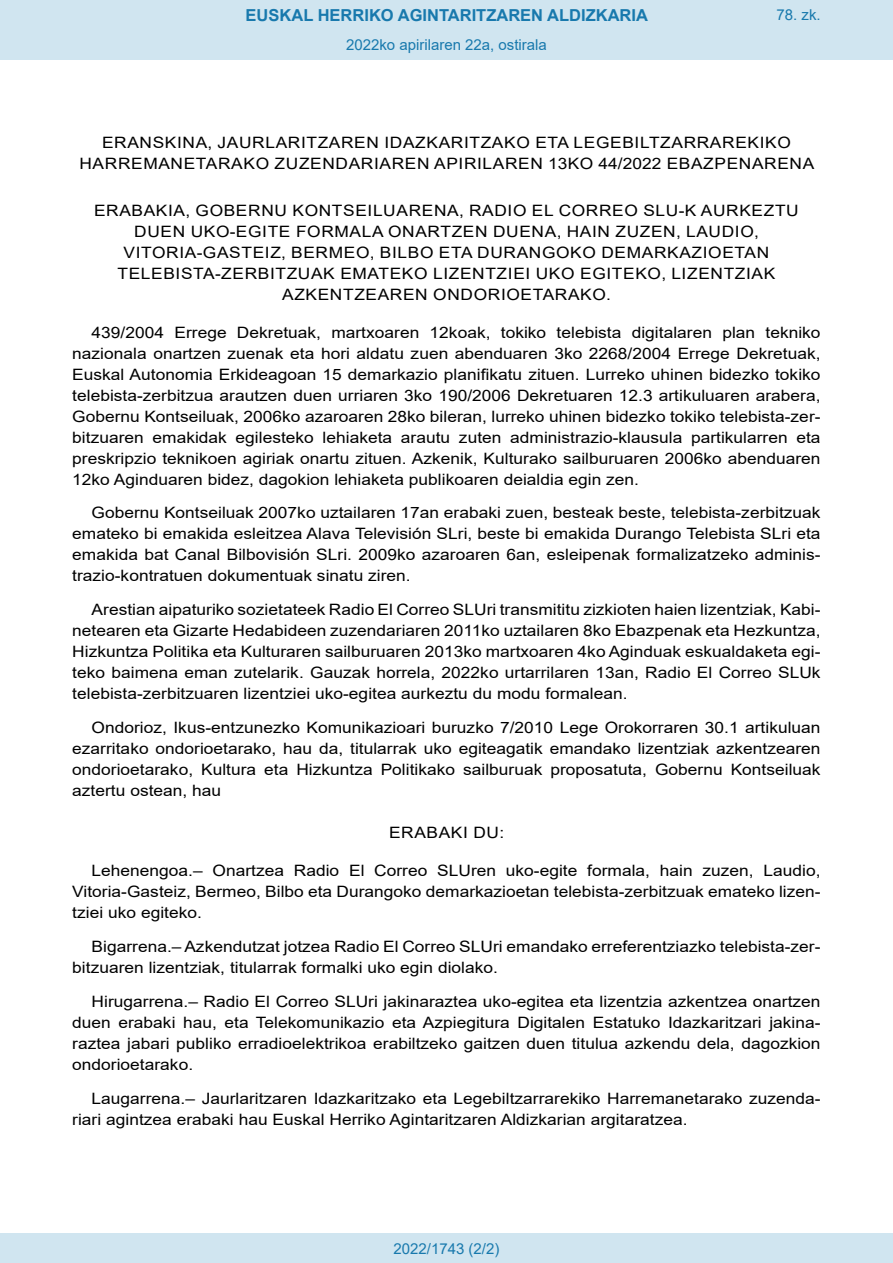
<style>
.page{position:relative;width:893px;height:1263px;background:#fff}
.page>*{position:absolute;margin:0;border:0;box-sizing:border-box;transform-origin:0 0}
.t1{font:700 16.5px "Arial";color:#1879ad}
.BOPVDetalle{font:15.6px/21px "Arial";color:#000;text-align:justify;scale:1.11 1}
.BOPVClave{font:15.6px/21px "Arial";letter-spacing:.035em;color:#000;text-align:center;scale:1.11 1}
.Paginacion_Centro{font:15px "Arial";color:#1879ad}
</style>
<div class="page">
<div style="left:0;top:0;width:893px;height:60px;background:#d0e5f0"></div>
<div style="left:0;top:1233px;width:893px;height:30px;background:#d0e5f0"></div>
<p class="t1" style="left:246px;top:3px;width:404px">EUSKAL HERRIKO AGINTARITZAREN ALDIZKARIA</p>
<p class="Paginacion_Centro" style="left:346px;top:35px;width:202px">2022ko apirilaren 22a, ostirala</p>
<p class="Paginacion_Centro" style="left:776px;top:5px;width:46px">78. zk.</p>
<p class="BOPVClave" style="left:80px;top:132px;width:663px">ERANSKINA, JAURLARITZAREN IDAZKARITZAKO ETA LEGEBILTZARRAREKIKO<br>HARREMANETARAKO ZUZENDARIAREN APIRILAREN 13KO 44/2022 EBAZPENARENA</p>
<p class="BOPVClave" style="left:94px;top:200px;width:636px">ERABAKIA, GOBERNU KONTSEILUARENA, RADIO EL CORREO SLU-K AURKEZTU DUEN UKO-EGITE FORMALA ONARTZEN DUENA, HAIN ZUZEN, LAUDIO, VITORIA-GASTEIZ, BERMEO, BILBO ETA DURANGOKO DEMARKAZIOETAN TELEBISTA-ZERBITZUAK EMATEKO LIZENTZIEI UKO EGITEKO, LIZENTZIAK AZKENTZEAREN ONDORIOETARAKO.</p>
<p class="BOPVDetalle" style="left:72px;top:322px;width:676px;text-indent:19px">439/2004 Errege Dekretuak, martxoaren 12koak, tokiko telebista digitalaren plan tekniko nazionala onartzen zuenak eta hori aldatu zuen abenduaren 3ko 2268/2004 Errege Dekretuak, Euskal Autonomia Erkideagoan 15 demarkazio planifikatu zituen. Lurreko uhinen bidezko tokiko telebista-zerbitzua arautzen duen urriaren 3ko 190/2006 Dekretuaren 12.3 artikuluaren arabera, Gobernu Kontseiluak, 2006ko azaroaren 28ko bileran, lurreko uhinen bidezko tokiko telebista-zer&shy;bitzuaren emakidak egilesteko lehiaketa arautu zuten administrazio-klausula partikularren eta preskripzio teknikoen agiriak onartu zituen. Azkenik, Kulturako sailburuaren 2006ko abenduaren 12ko Aginduaren bidez, dagokion lehiaketa publikoaren deialdia egin zen.</p>
<p class="BOPVDetalle" style="left:72px;top:502px;width:676px;text-indent:19px">Gobernu Kontseiluak 2007ko uztailaren 17an erabaki zuen, besteak beste, telebista-zerbitzuak emateko bi emakida esleitzea Alava Televisión SLri, beste bi emakida Durango Telebista SLri eta emakida bat Canal Bilbovisión SLri. 2009ko azaroaren 6an, esleipenak formalizatzeko adminis&shy;trazio-kontratuen dokumentuak sinatu ziren.</p>
<p class="BOPVDetalle" style="left:72px;top:599px;width:676px;text-indent:19px">Arestian aipaturiko sozietateek Radio El Correo SLUri transmititu zizkioten haien lizentziak, Kabi&shy;netearen eta Gizarte Hedabideen zuzendariaren 2011ko uztailaren 8ko Ebazpenak eta Hezkuntza, Hizkuntza Politika eta Kulturaren sailburuaren 2013ko martxoaren 4ko Aginduak eskualdaketa egi&shy;teko baimena eman zutelarik. Gauzak horrela, 2022ko urtarrilaren 13an, Radio El Correo SLUk telebista-zerbitzuaren lizentziei uko-egitea aurkeztu du modu formalean.</p>
<p class="BOPVDetalle" style="left:72px;top:717px;width:676px;text-indent:19px">Ondorioz, Ikus-entzunezko Komunikazioari buruzko 7/2010 Lege Orokorraren 30.1 artikuluan ezarritako ondorioetarako, hau da, titularrak uko egiteagatik emandako lizentziak azkentzearen ondorioetarako, Kultura eta Hizkuntza Politikako sailburuak proposatuta, Gobernu Kontseiluak aztertu ostean, hau</p>
<p class="BOPVClave" style="left:389px;top:822px;width:105px">ERABAKI DU:</p>
<p class="BOPVDetalle" style="left:72px;top:860px;width:676px;text-indent:19px">Lehenengoa.– Onartzea Radio El Correo SLUren uko-egite formala, hain zuzen, Laudio, Vitoria-Gasteiz, Bermeo, Bilbo eta Durangoko demarkazioetan telebista-zerbitzuak emateko lizen&shy;tziei uko egiteko.</p>
<p class="BOPVDetalle" style="left:72px;top:936px;width:676px;text-indent:19px">Bigarrena.– Azkendutzat jotzea Radio El Correo SLUri emandako erreferentziazko telebista-zer&shy;bitzuaren lizentziak, titularrak formalki uko egin diolako.</p>
<p class="BOPVDetalle" style="left:72px;top:991px;width:676px;text-indent:19px">Hirugarrena.– Radio El Correo SLUri jakinaraztea uko-egitea eta lizentzia azkentzea onartzen duen erabaki hau, eta Telekomunikazio eta Azpiegitura Digitalen Estatuko Idazkaritzari jakina&shy;raztea jabari publiko erradioelektrikoa erabiltzeko gaitzen duen titulua azkendu dela, dagozkion ondorioetarako.</p>
<p class="BOPVDetalle" style="left:72px;top:1087px;width:676px;text-indent:19px">Laugarrena.– Jaurlaritzaren Idazkaritzako eta Legebiltzarrarekiko Harremanetarako zuzenda&shy;riari agintzea erabaki hau Euskal Herriko Agintaritzaren Aldizkarian argitaratzea.</p>
<p class="Paginacion_Centro" style="left:393px;top:1238px;width:107px">2022/1743 (2/2)</p>
</div>
